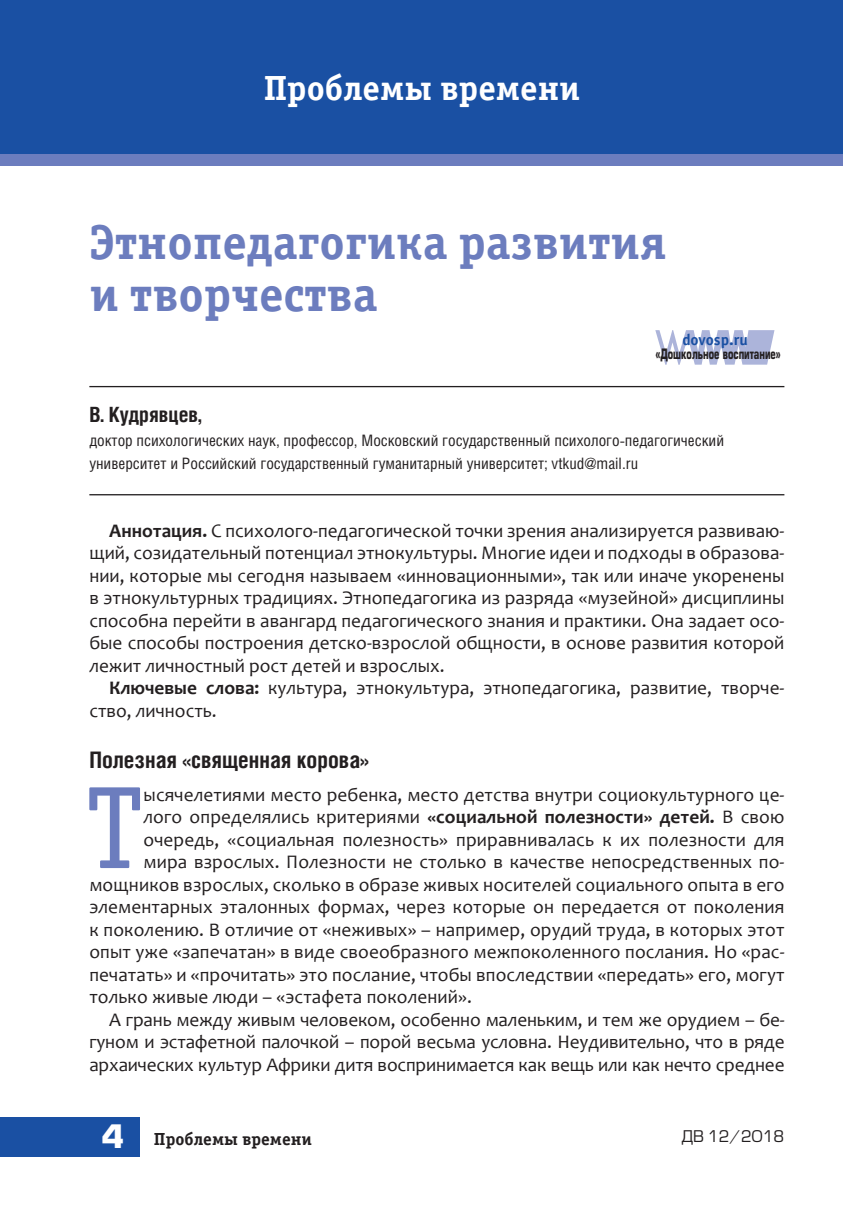
<style>
.page{position:relative;width:844px;height:1216px;background:#fff}
.page>*{position:absolute;margin:0;border:0;box-sizing:border-box;transform-origin:0 0}
.t1{font:117.77px "Officina Serif Book ITC";color:#6c7dbe}
.t2{font:49px/52.5px "Officina Serif Bold ITC";color:#6c7dbe}
.t3{font:35px "Officina Serif Bold ITC";color:#fff}
.t4{font:700 22.75px "Helios Cond";color:#231f20}
.t5{font:700 21px "Helios Cond";color:#231f20}
.t6{font:19.25px/22.4px "Candara";letter-spacing:.005em;color:#231f20;text-align:justify}
.t7{font:17.5px "Officina Serif Bold ITC";color:#231f20}
.t8{font:15.75px/23.6px "Helios Cond";color:#231f20}
.t9{font:15.75px "Europe";color:#231f20}
.t10{font:15.75px "Officina Sans Bold ITC";color:#1a50a3}
.t11{font:700 14px "Europe";color:#231f20;scale:.65 1}
.s1{font-weight:700}
.s2{font-family:"Europe";font-weight:700;font-size:31.5px;color:#fff}
</style>
<div class="page">
<div style="left:0;top:1116px;width:139px;height:40px;background:#1a50a3"></div>
<div style="left:0;top:141px;width:842px;height:25px;background:#6c7dbe"></div>
<div style="left:0;top:0;width:842px;height:154px;background:#1a50a3"></div>
<hr style="left:89px;top:386px;width:695px;height:1px;background:#231f20">
<hr style="left:89px;top:494px;width:695px;height:1px;background:#231f20">
<svg style="left:655px;top:330px;width:119px;height:35px"></svg>
<h3 class="t3" style="left:264px;top:66px;width:318px">Проблемы времени</h3>
<h2 class="t2" style="left:89px;top:215px;width:578px">Этнопедагогика развития и творчества</h2>
<p class="t10" style="left:682px;top:330px;width:67px">dovosp.ru</p>
<p class="t11" style="left:655px;top:345px;width:195px">«Дошкольное воспитание»</p>
<p class="t5" style="left:89px;top:402px;width:114px">В. Кудрявцев,</p>
<p class="t8" style="left:89px;top:428px;width:636px">доктор психологических наук, профессор, Московский государственный психолого-педагогический университет и Российский государственный гуманитарный университет; vtkud@mail.ru</p>
<p class="t6" style="left:89px;top:519px;width:696px;text-indent:20px"><span class="s1">Аннотация.</span> С психолого-педагогической точки зрения анализируется развиваю&shy;щий, созидательный потенциал этнокультуры. Многие идеи и подходы в образова&shy;нии, которые мы сегодня называем «инновационными», так или иначе укоренены в этнокультурных традициях. Этнопедагогика из разряда «музейной» дисциплины способна перейти в авангард педагогического знания и практики. Она задает осо&shy;бые способы построения детско-взрослой общности, в основе развития которой лежит личностный рост детей и взрослых.</p>
<p class="t6" style="left:89px;top:676px;width:696px;text-indent:20px"><span class="s1">Ключевые слова:</span> культура, этнокультура, этнопедагогика, развитие, творче&shy;ство, личность.</p>
<p class="t4" style="left:89px;top:746px;width:281px">Полезная «священная корова»</p>
<h1 class="t1" style="left:86px;top:760px;width:58px">Т</h1>
<p class="t6" style="left:143px;top:783px;width:642px">ысячелетиями место ребенка, место детства внутри социокультурного це-</p>
<p class="t6" style="left:143px;top:805px;width:642px">лого определялись критериями <span class="s1">«социальной полезности» детей.</span> В свою</p>
<p class="t6" style="left:143px;top:827px;width:642px">очередь, «социальная полезность» приравнивалась к их полезности для</p>
<p class="t6" style="left:143px;top:850px;width:642px">мира взрослых. Полезности не столько в качестве непосредственных по-</p>
<p class="t6" style="left:89px;top:872px;width:696px">мощников взрослых, сколько в образе живых носителей социального опыта в его</p>
<p class="t6" style="left:89px;top:895px;width:696px">элементарных эталонных формах, через которые он передается от поколения</p>
<p class="t6" style="left:89px;top:917px;width:696px">к поколению. В отличие от «неживых» – например, орудий труда, в которых этот</p>
<p class="t6" style="left:89px;top:940px;width:696px">опыт уже «запечатан» в виде своеобразного межпоколенного послания. Но «рас-</p>
<p class="t6" style="left:89px;top:962px;width:696px">печатать» и «прочитать» это послание, чтобы впоследствии «передать» его, могут</p>
<p class="t6" style="left:89px;top:985px;width:384px">только живые люди – «эстафета поколений».</p>
<p class="t6" style="left:109px;top:1007px;width:676px">А грань между живым человеком, особенно маленьким, и тем же орудием – бе-</p>
<p class="t6" style="left:89px;top:1030px;width:696px">гуном и эстафетной палочкой – порой весьма условна. Неудивительно, что в ряде</p>
<p class="t6" style="left:89px;top:1052px;width:696px">архаических культур Африки дитя воспринимается как вещь или как нечто среднее</p>
<p class="t7" style="left:102px;top:1128px;width:212px"><span class="s2">4</span> Проблемы времени</p>
<p class="t9" style="left:681px;top:1127px;width:104px">ДВ 12/2018</p>
</div>
